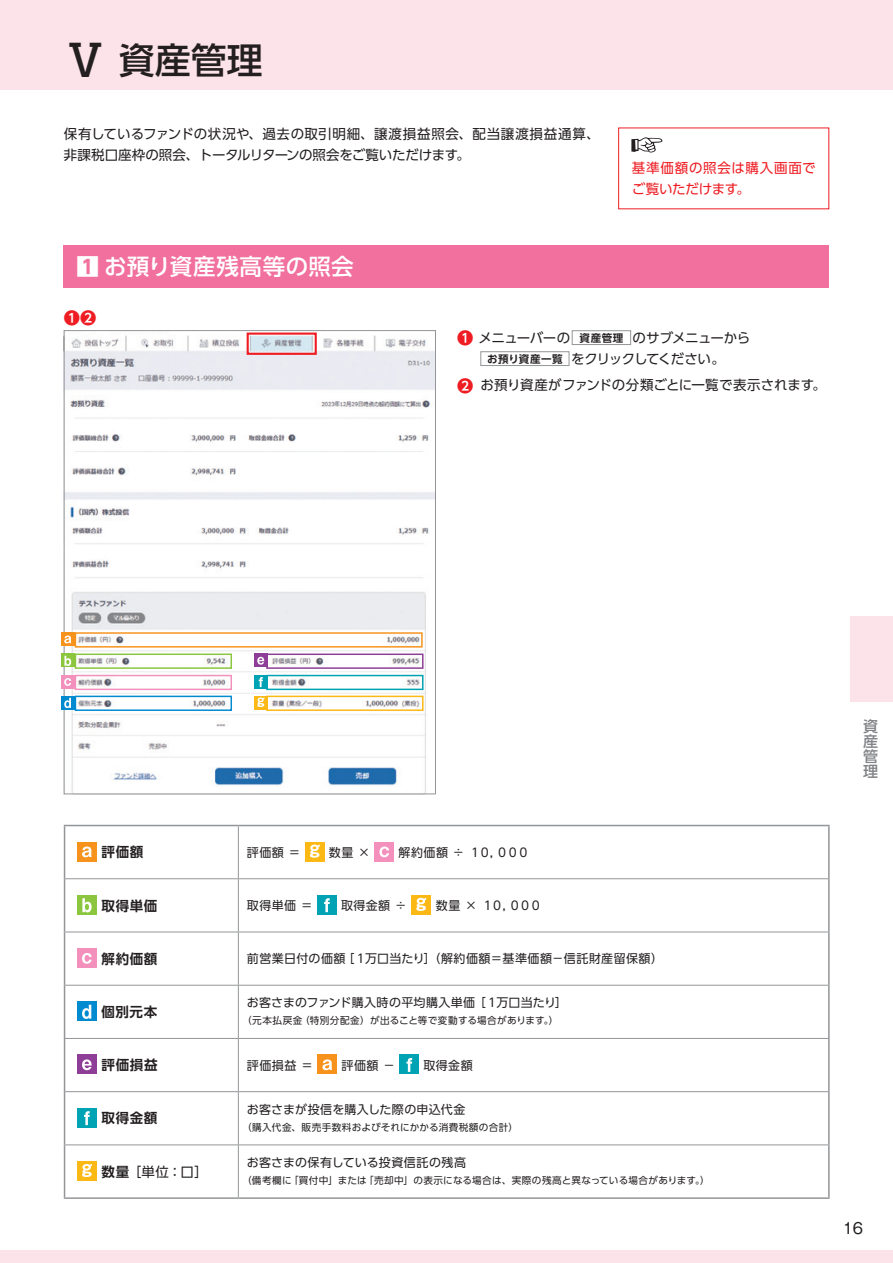
<style>
.page{position:relative;width:893px;height:1263px;background:#fff}
.page>*{position:absolute;margin:0;border:0;box-sizing:border-box;transform-origin:0 0}
.t1{font:500 36px "UD Shin Go Pro";color:#231f20}
.t2{font:500 22.5px "UD Shin Go Pro";letter-spacing:.02em;color:#fff}
.t3{font:700 16.2px "UD Shin Go Pro De";color:#ee1d23}
.t4{font:500 15px/15.1px "UD Shin Go Pro";color:#808285;text-align:justify}
.t5{font:15px "Gothic MB101 Pr 6";color:#231f20}
.t6{font:13.5px/21px "UD Shin Go Pro";letter-spacing:.01em;color:#231f20}
.t7{font:13.5px/21px "UD Shin Go Pro";letter-spacing:-.04em;color:#231f20}
.t8{font:13.5px "UD Shin Go Pro";letter-spacing:-.01em;color:#231f20}
.t9{font:700 13.5px "UD Shin Go Pro De";letter-spacing:.05em;color:#231f20}
.t10{font:13.5px/21px "UD Shin Go Pro";letter-spacing:.045em;color:#ee1d23}
.t11{font:12px "UD Shin Go Pro";letter-spacing:.025em;color:#231f20}
.t12{font:12px "UD Shin Go Pro";letter-spacing:-.04em;color:#231f20}
.t13{font:9.6px "UD Shin Go Pro";letter-spacing:.035em;color:#231f20}
.s1{font-size:43.2px}
.s2{font-weight:700}
.s3{font-family:"UD Shin Go Pro De";font-weight:700;font-size:16.2px;color:#ee1d23}
.s4{font-family:"UD Shin Go Pro De";font-weight:700;font-size:10.5px}
.s5{font-family:"UD Shin Go Pro De";font-weight:700}
</style>
<div class="page">
<div style="left:0;top:1250px;width:893px;height:13px;background:#fce2e9"></div>
<div style="left:0;top:0;width:893px;height:89px;background:#fce2e9"></div>
<div style="left:850px;top:617px;width:43px;height:85px;background:#fce2e9"></div>
<img style="left:66px;top:332px;width:368px;height:460px">
<hr style="left:238px;top:826px;width:1px;height:52px;background:#939598">
<hr style="left:238px;top:879px;width:1px;height:52px;background:#939598">
<hr style="left:238px;top:932px;width:1px;height:53px;background:#939598">
<hr style="left:238px;top:985px;width:1px;height:53px;background:#939598">
<hr style="left:238px;top:1039px;width:1px;height:52px;background:#939598">
<hr style="left:238px;top:1092px;width:1px;height:52px;background:#939598">
<hr style="left:238px;top:1145px;width:1px;height:52px;background:#939598">
<hr style="left:64px;top:1144px;width:174px;height:1px;background:#939598">
<hr style="left:238px;top:1144px;width:592px;height:1px;background:#939598">
<hr style="left:64px;top:1091px;width:174px;height:1px;background:#939598">
<hr style="left:238px;top:1091px;width:592px;height:1px;background:#939598">
<hr style="left:64px;top:1038px;width:174px;height:1px;background:#939598">
<hr style="left:238px;top:1038px;width:592px;height:1px;background:#939598">
<hr style="left:64px;top:985px;width:174px;height:1px;background:#939598">
<hr style="left:238px;top:985px;width:592px;height:1px;background:#939598">
<hr style="left:64px;top:931px;width:174px;height:1px;background:#939598">
<hr style="left:238px;top:931px;width:592px;height:1px;background:#939598">
<hr style="left:64px;top:878px;width:174px;height:1px;background:#939598">
<hr style="left:238px;top:878px;width:592px;height:1px;background:#939598">
<hr style="left:64px;top:825px;width:174px;height:1px;background:#939598">
<hr style="left:64px;top:826px;width:1px;height:52px;background:#939598">
<hr style="left:238px;top:825px;width:592px;height:1px;background:#939598">
<hr style="left:828px;top:826px;width:2px;height:52px;background:#939598">
<hr style="left:64px;top:879px;width:1px;height:52px;background:#939598">
<hr style="left:828px;top:879px;width:2px;height:52px;background:#939598">
<hr style="left:64px;top:932px;width:1px;height:53px;background:#939598">
<hr style="left:828px;top:932px;width:2px;height:53px;background:#939598">
<hr style="left:64px;top:985px;width:1px;height:53px;background:#939598">
<hr style="left:64px;top:1092px;width:1px;height:52px;background:#939598">
<hr style="left:828px;top:985px;width:2px;height:53px;background:#939598">
<hr style="left:828px;top:1092px;width:2px;height:52px;background:#939598">
<hr style="left:64px;top:1039px;width:1px;height:52px;background:#939598">
<hr style="left:828px;top:1039px;width:2px;height:52px;background:#939598">
<hr style="left:64px;top:1145px;width:1px;height:52px;background:#939598">
<hr style="left:828px;top:1145px;width:2px;height:52px;background:#939598">
<hr style="left:64px;top:1197px;width:174px;height:2px;background:#939598">
<hr style="left:238px;top:1197px;width:592px;height:2px;background:#939598">
<div style="left:77px;top:842px;width:19px;height:19px;background:#f7931d"></div>
<svg style="left:82px;top:846px;width:10px;height:11px"></svg>
<div style="left:305px;top:842px;width:19px;height:19px;background:#fcb814"></div>
<svg style="left:310px;top:845px;width:10px;height:13px"></svg>
<div style="left:375px;top:842px;width:19px;height:19px;background:#f390bc"></div>
<svg style="left:379px;top:846px;width:10px;height:11px"></svg>
<div style="left:77px;top:895px;width:19px;height:19px;background:#8bc63e"></div>
<svg style="left:82px;top:898px;width:10px;height:14px"></svg>
<div style="left:317px;top:895px;width:19px;height:19px;background:#00a3b3"></div>
<svg style="left:324px;top:898px;width:6px;height:14px"></svg>
<div style="left:411px;top:895px;width:20px;height:19px;background:#fcb814"></div>
<svg style="left:416px;top:898px;width:10px;height:13px"></svg>
<div style="left:77px;top:948px;width:19px;height:19px;background:#f390bc"></div>
<svg style="left:82px;top:953px;width:10px;height:11px"></svg>
<div style="left:77px;top:1002px;width:19px;height:19px;background:#008ad0"></div>
<svg style="left:82px;top:1005px;width:9px;height:14px"></svg>
<div style="left:77px;top:1055px;width:19px;height:19px;background:#8f3e97"></div>
<svg style="left:82px;top:1059px;width:10px;height:11px"></svg>
<div style="left:318px;top:1055px;width:19px;height:19px;background:#f7931d"></div>
<svg style="left:322px;top:1059px;width:10px;height:11px"></svg>
<div style="left:400px;top:1055px;width:19px;height:19px;background:#00a3b3"></div>
<svg style="left:406px;top:1058px;width:6px;height:14px"></svg>
<div style="left:77px;top:1108px;width:19px;height:19px;background:#00a3b3"></div>
<svg style="left:84px;top:1111px;width:6px;height:14px"></svg>
<div style="left:77px;top:1161px;width:19px;height:19px;background:#fcb814"></div>
<svg style="left:82px;top:1164px;width:10px;height:13px"></svg>
<div style="left:61px;top:632px;width:14px;height:14px;background:#f7931d"></div>
<svg style="left:64px;top:635px;width:7px;height:8px"></svg>
<div style="left:61px;top:653px;width:14px;height:14px;background:#8bc63e"></div>
<svg style="left:64px;top:656px;width:7px;height:10px"></svg>
<div style="left:61px;top:675px;width:14px;height:14px;background:#f390bc"></div>
<svg style="left:64px;top:678px;width:7px;height:8px"></svg>
<div style="left:254px;top:653px;width:14px;height:14px;background:#8f3e97"></div>
<svg style="left:257px;top:657px;width:7px;height:8px"></svg>
<div style="left:254px;top:675px;width:14px;height:14px;background:#00a3b3"></div>
<svg style="left:259px;top:677px;width:4px;height:10px"></svg>
<div style="left:254px;top:696px;width:14px;height:13px;background:#fcb814"></div>
<svg style="left:257px;top:697px;width:7px;height:10px"></svg>
<div style="left:61px;top:696px;width:14px;height:13px;background:#008ad0"></div>
<svg style="left:64px;top:698px;width:7px;height:10px"></svg>
<div style="left:75px;top:632px;width:348px;height:16px;border:1px solid #f7931d"></div>
<div style="left:266px;top:653px;width:157px;height:16px;border:1px solid #8f3e97"></div>
<div style="left:75px;top:696px;width:157px;height:15px;border:1px solid #008ad0"></div>
<div style="left:75px;top:653px;width:157px;height:16px;border:1px solid #8bc63e"></div>
<div style="left:266px;top:675px;width:157px;height:15px;border:1px solid #00a3b3"></div>
<div style="left:75px;top:675px;width:157px;height:15px;border:1px solid #f390bc"></div>
<div style="left:266px;top:696px;width:157px;height:15px;border:1px solid #fcb814"></div>
<div style="left:64px;top:245px;width:765px;height:43px;background:#f1709d"></div>
<div style="left:572px;top:330px;width:59px;height:15px;border:1px solid #939598"></div>
<div style="left:480px;top:351px;width:89px;height:15px;border:1px solid #939598"></div>
<svg style="left:631px;top:137px;width:31px;height:15px"></svg>
<div style="left:247px;top:333px;width:70px;height:22px;border:2px solid #ee1d23"></div>
<h1 class="t1" style="left:64px;top:31px;width:201px"><span class="s1">Ⅴ</span> 資産管理</h1>
<p class="t6" style="left:64px;top:123px;width:537px">保有しているファンドの状況や、過去の取引明細、譲渡損益照会、配当譲渡損益通算、非課税口座枠の照会、トータルリターンの照会をご覧いただけます。</p>
<h2 class="t2" style="left:77px;top:248px;width:279px"><span class="s2">1</span> お預り資産残高等の照会</h2>
<h3 class="t3" style="left:64px;top:304px;width:34px">❶❷</h3>
<p class="t10" style="left:632px;top:157px;width:185px">基準価額の照会は購入画面でご覧いただけます。</p>
<p class="t7" style="left:457px;top:327px;width:295px"><span class="s3">❶</span> メニューバーの <span class="s4">資産管理</span> のサブメニューから　 <span class="s4">お預り資産一覧</span> をクリックしてください。</p>
<p class="t8" style="left:457px;top:374px;width:370px"><span class="s3">❷</span> お預り資産がファンドの分類ごとに一覧で表示されます。</p>
<p class="t9" style="left:102px;top:841px;width:43px">評価額</p>
<p class="t11" style="left:247px;top:842px;width:55px">評価額 ＝</p>
<p class="t11" style="left:329px;top:842px;width:43px">数量 ×</p>
<p class="t12" style="left:398px;top:842px;width:132px">解約価額 ÷ １０，０００</p>
<p class="t9" style="left:102px;top:894px;width:57px">取得単価</p>
<p class="t11" style="left:247px;top:896px;width:67px">取得単価 ＝</p>
<p class="t11" style="left:341px;top:896px;width:67px">取得金額 ÷</p>
<p class="t11" style="left:436px;top:896px;width:107px">数量 × １０，０００</p>
<p class="t9" style="left:102px;top:948px;width:57px">解約価額</p>
<p class="t11" style="left:247px;top:949px;width:418px">前営業日付の価額［１万口当たり］（解約価額＝基準価額−信託財産留保額）</p>
<p class="t9" style="left:102px;top:1001px;width:57px">個別元本</p>
<p class="t11" style="left:247px;top:993px;width:322px">お客さまのファンド購入時の平均購入単価 ［１万口当たり］</p>
<p class="t13" style="left:242px;top:1013px;width:318px">（元本払戻金（特別分配金）が出ること等で変動する場合があります。）</p>
<p class="t9" style="left:102px;top:1054px;width:57px">評価損益</p>
<p class="t11" style="left:247px;top:1055px;width:68px">評価損益 ＝</p>
<p class="t11" style="left:341px;top:1055px;width:55px">評価額 −</p>
<p class="t11" style="left:423px;top:1055px;width:51px">取得金額</p>
<p class="t9" style="left:102px;top:1107px;width:57px">取得金額</p>
<p class="t8" style="left:102px;top:1160px;width:108px"><span class="s5">数量</span> ［単位：口］</p>
<p class="t11" style="left:247px;top:1099px;width:220px">お客さまが投信を購入した際の申込代金</p>
<p class="t13" style="left:242px;top:1119px;width:278px">（購入代金、販売手数料およびそれにかかる消費税額の合計）</p>
<p class="t11" style="left:247px;top:1153px;width:221px">お客さまの保有している投資信託の残高</p>
<p class="t13" style="left:242px;top:1173px;width:469px">（備考欄に「買付中」または「売却中」の表示になる場合は、実際の残高と異なっている場合があります。）</p>
<p class="t4" style="left:863px;top:718px;width:16px">資産管理</p>
<p class="t5" style="left:843px;top:1215px;width:22px">16</p>
</div>
